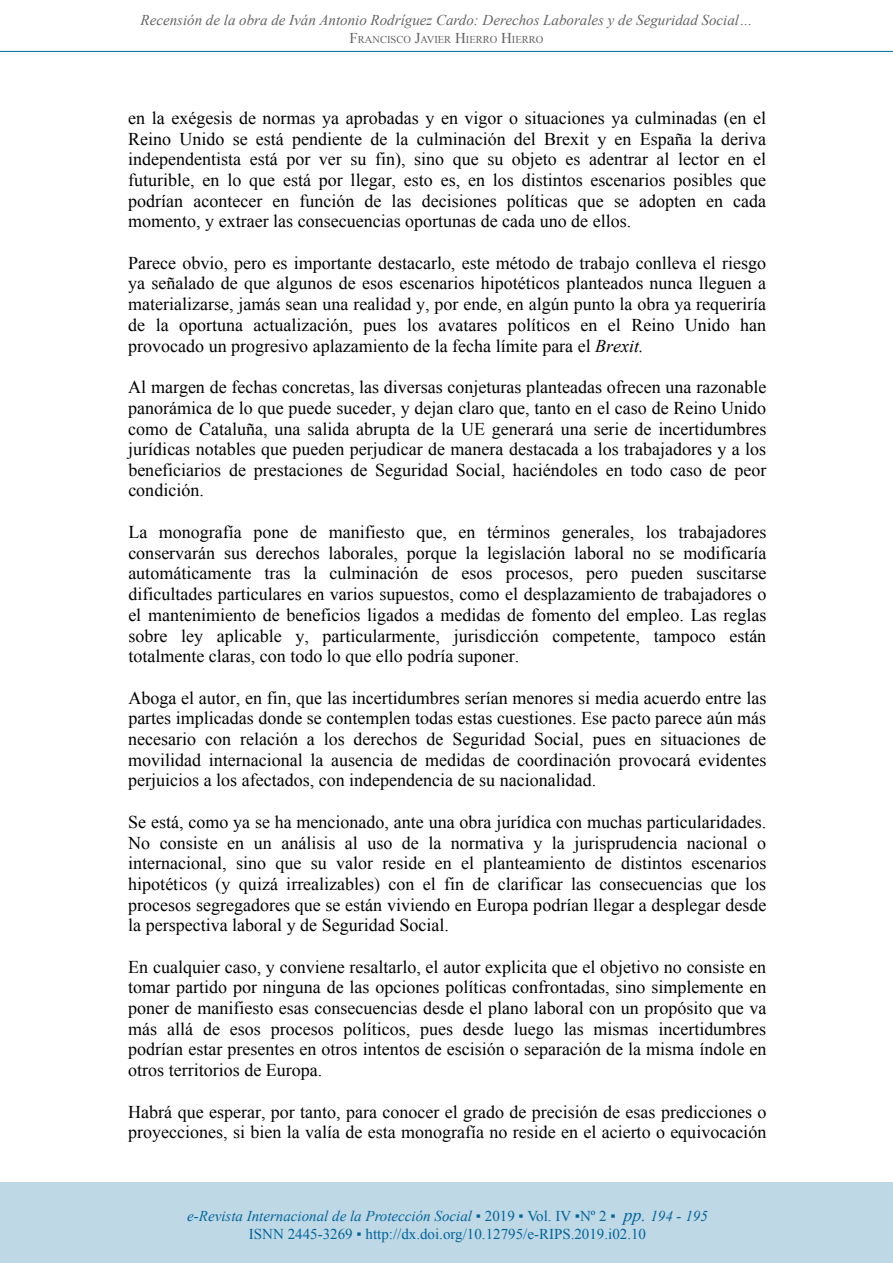
<style>
.page{position:relative;width:893px;height:1263px;background:#fff}
.page>*{position:absolute;margin:0;border:0;box-sizing:border-box;transform-origin:0 0}
.t1{font:18px/20.7px "Times New Roman";color:#000;text-align:justify}
.t2{font:15px/18px "Times New Roman";color:#006599;text-align:center}
.t3{font:italic 15px "Times New Roman";color:#636366}
.t4{font:10.5px "Times New Roman";color:#636366}
.s1{font-size:15px}
.s2{font-style:italic}
.s3{font-style:italic;font-size:18px}
</style>
<div class="page">
<div style="left:0;top:1182px;width:893px;height:81px;background:#bfd8e6"></div>
<hr style="left:0;top:51px;width:893px;height:1px;background:#006599">
<p class="t3" style="left:141px;top:10px;width:613px">Recensión de la obra de Iván Antonio Rodríguez Cardo: Derechos Laborales y de Seguridad Social…</p>
<p class="t4" style="left:350px;top:33px;width:195px"><span class="s1">F</span>RANCISCO <span class="s1">J</span>AVIER <span class="s1">H</span>IERRO <span class="s1">H</span>IERRO</p>
<p class="t1" style="left:128px;top:107px;width:639px">en la exégesis de normas ya aprobadas y en vigor o situaciones ya culminadas (en el Reino Unido se está pendiente de la culminación del Brexit y en España la deriva independentista está por ver su fin), sino que su objeto es adentrar al lector en el futurible, en lo que está por llegar, esto es, en los distintos escenarios posibles que podrían acontecer en función de las decisiones políticas que se adopten en cada momento, y extraer las consecuencias oportunas de cada uno de ellos.</p>
<p class="t1" style="left:128px;top:252px;width:639px">Parece obvio, pero es importante destacarlo, este método de trabajo conlleva el riesgo ya señalado de que algunos de esos escenarios hipotéticos planteados nunca lleguen a materializarse, jamás sean una realidad y, por ende, en algún punto la obra ya requeriría de la oportuna actualización, pues los avatares políticos en el Reino Unido han provocado un progresivo aplazamiento de la fecha límite para el <span class="s2">Brexit.</span></p>
<p class="t1" style="left:128px;top:376px;width:640px">Al margen de fechas concretas, las diversas conjeturas planteadas ofrecen una razonable panorámica de lo que puede suceder, y dejan claro que, tanto en el caso de Reino Unido como de Cataluña, una salida abrupta de la UE generará una serie de incertidumbres jurídicas notables que pueden perjudicar de manera destacada a los trabajadores y a los beneficiarios de prestaciones de Seguridad Social, haciéndoles en todo caso de peor condición.</p>
<p class="t1" style="left:128px;top:521px;width:640px">La monografía pone de manifiesto que, en términos generales, los trabajadores conservarán sus derechos laborales, porque la legislación laboral no se modificaría automáticamente tras la culminación de esos procesos, pero pueden suscitarse dificultades particulares en varios supuestos, como el desplazamiento de trabajadores o el mantenimiento de beneficios ligados a medidas de fomento del empleo. Las reglas sobre ley aplicable y, particularmente, jurisdicción competente, tampoco están totalmente claras, con todo lo que ello podría suponer.</p>
<p class="t1" style="left:128px;top:687px;width:640px">Aboga el autor, en fin, que las incertidumbres serían menores si media acuerdo entre las partes implicadas donde se contemplen todas estas cuestiones. Ese pacto parece aún más necesario con relación a los derechos de Seguridad Social, pues en situaciones de movilidad internacional la ausencia de medidas de coordinación provocará evidentes perjuicios a los afectados, con independencia de su nacionalidad.</p>
<p class="t1" style="left:128px;top:811px;width:640px">Se está, como ya se ha mencionado, ante una obra jurídica con muchas particularidades.<br>No consiste en un análisis al uso de la normativa y la jurisprudencia nacional o internacional, sino que su valor reside en el planteamiento de distintos escenarios hipotéticos (y quizá irrealizables) con el fin de clarificar las consecuencias que los procesos segregadores que se están viviendo en Europa podrían llegar a desplegar desde la perspectiva laboral y de Seguridad Social.</p>
<p class="t1" style="left:128px;top:956px;width:640px">En cualquier caso, y conviene resaltarlo, el autor explicita que el objetivo no consiste en tomar partido por ninguna de las opciones políticas confrontadas, sino simplemente en poner de manifiesto esas consecuencias desde el plano laboral con un propósito que va más allá de esos procesos políticos, pues desde luego las mismas incertidumbres podrían estar presentes en otros intentos de escisión o separación de la misma índole en otros territorios de Europa.</p>
<p class="t1" style="left:128px;top:1101px;width:639px">Habrá que esperar, por tanto, para conocer el grado de precisión de esas predicciones o proyecciones, si bien la valía de esta monografía no reside en el acierto o equivocación</p>
<p class="t2" style="left:187px;top:1206px;width:522px"><span class="s2">e-Revista Internacional de la Protección Social</span> ▪ 2019 ▪ Vol. IV ▪Nº 2 ▪ <span class="s3">pp.</span> <span class="s2">194 - 195<br></span>ISNN 2445-3269 ▪ http://dx.doi.org/10.12795/e-RIPS.2019.i02.10</p>
</div>
